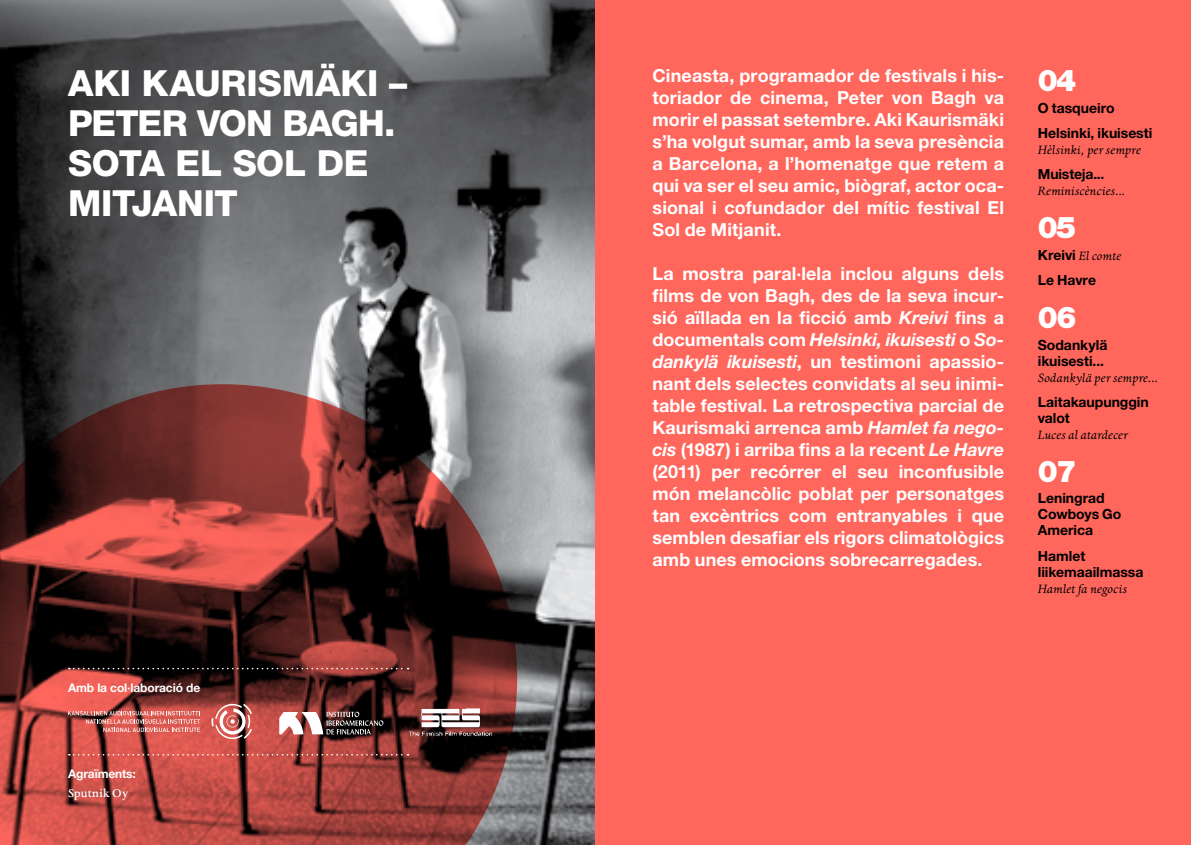
<style>
.page{position:relative;width:1191px;height:845px;background:#fff}
.page>*{position:absolute;margin:0;border:0;box-sizing:border-box;transform-origin:0 0}
.t1{font:800 36px/40px "Helvetica Neue LT";letter-spacing:-.005em;color:#fff}
.t2{font:900 30px "Helvetica Neue LT";letter-spacing:-.055em;color:#fff}
.t3{font:700 18px/22px "Helvetica Neue LT";letter-spacing:.005em;color:#fff;text-align:justify}
.t4{font:700 14px/16px "Helvetica Neue LT";letter-spacing:-.005em;color:#000}
.t5{font:italic 14px "Dante";letter-spacing:.01em;color:#000}
.t6{font:500 13px "Dante";letter-spacing:.02em;color:#fff}
.t7{font:700 12px "Helvetica Neue LT";letter-spacing:-.01em;color:#fff}
.s1{font-style:italic}
.s2{font-family:"Helvetica Neue LT";font-weight:700;font-style:normal}
</style>
<div class="page">
<img style="left:0;top:0;width:595px;height:845px">
<div style="left:595px;top:0;width:596px;height:845px;background:#ff675d"></div>
<svg style="left:0;top:384px;width:517px;height:461px;background:#753733"></svg>
<svg style="left:69px;top:668px;width:339px;height:1px"></svg>
<svg style="left:69px;top:754px;width:339px;height:1px"></svg>
<svg style="left:212px;top:704px;width:40px;height:35px"></svg>
<svg style="left:68px;top:711px;width:132px;height:21px;background:#c86f6a"></svg>
<img style="left:407px;top:706px;width:88px;height:34px">
<svg style="left:279px;top:710px;width:105px;height:25px"></svg>
<h1 class="t1" style="left:68px;top:63px;width:340px">AKI KAURISMÄKI –<br>PETER VON BAGH.<br>SOTA EL SOL DE<br>MITJANIT</h1>
<p class="t7" style="left:68px;top:680px;width:134px">Amb la col·laboració de</p>
<p class="t7" style="left:68px;top:766px;width:69px">Agraïments:</p>
<p class="t6" style="left:68px;top:786px;width:62px">Sputnik Oy</p>
<p class="t3" style="left:652px;top:64px;width:353px">Cineasta, programador de festivals i his&shy;toriador de cinema, Peter von Bagh va morir el passat setembre. Aki Kaurismäki s’ha volgut sumar, amb la seva presència a Barcelona, a l’homenatge que retem a qui va ser el seu amic, biògraf, actor oca&shy;sional i cofundador del mític festival El Sol de Mitjanit.</p>
<p class="t3" style="left:652px;top:262px;width:353px">La mostra paral·lela inclou alguns dels films de von Bagh, des de la seva incur&shy;sió aïllada en la ficció amb <span class="s1">Kreivi</span> fins a documentals com <span class="s1">Helsinki, ikuisesti</span> o <span class="s1">So&shy;dankylä ikuisesti</span>, un testimoni apassio&shy;nant dels selectes convidats al seu inimi&shy;table festival. La retrospectiva parcial de Kaurismaki arrenca amb <span class="s1">Hamlet fa nego&shy;cis</span> (1987) i arriba fins a la recent <span class="s1">Le Havre </span>(2011) per recórrer el seu inconfusible món melancòlic poblat per personatges tan excèntrics com entranyables i que semblen desafiar els rigors climatològics amb unes emocions sobrecarregades.</p>
<h2 class="t2" style="left:1037px;top:62px;width:40px">04</h2>
<p class="t4" style="left:1037px;top:95px;width:116px;line-height:25px">O tasqueiro<br>Helsinki, ikuisesti</p>
<p class="t5" style="left:1037px;top:142px;width:105px">Hèlsinki, per sempre</p>
<p class="t4" style="left:1037px;top:166px;width:68px">Muisteja...</p>
<p class="t5" style="left:1037px;top:183px;width:89px">Reminiscències...</p>
<h2 class="t2" style="left:1037px;top:209px;width:40px">05</h2>
<p class="t5" style="left:1037px;top:248px;width:85px"><span class="s2">Kreivi</span> El comte</p>
<p class="t4" style="left:1037px;top:271px;width:60px">Le Havre</p>
<h2 class="t2" style="left:1037px;top:299px;width:40px">06</h2>
<p class="t4" style="left:1037px;top:336px;width:71px">Sodankylä ikuisesti...</p>
<p class="t5" style="left:1037px;top:370px;width:122px">Sodankylä per sempre...</p>
<p class="t4" style="left:1037px;top:393px;width:112px">Laitakaupunggin valot</p>
<p class="t5" style="left:1037px;top:427px;width:92px">Luces al atardecer</p>
<h2 class="t2" style="left:1037px;top:453px;width:40px">07</h2>
<p class="t4" style="left:1037px;top:490px;width:85px">Leningrad<br>Cowboys Go<br>America</p>
<p class="t4" style="left:1037px;top:547px;width:107px">Hamlet liikemaailmassa</p>
<p class="t5" style="left:1037px;top:581px;width:91px">Hamlet fa negocis</p>
</div>
